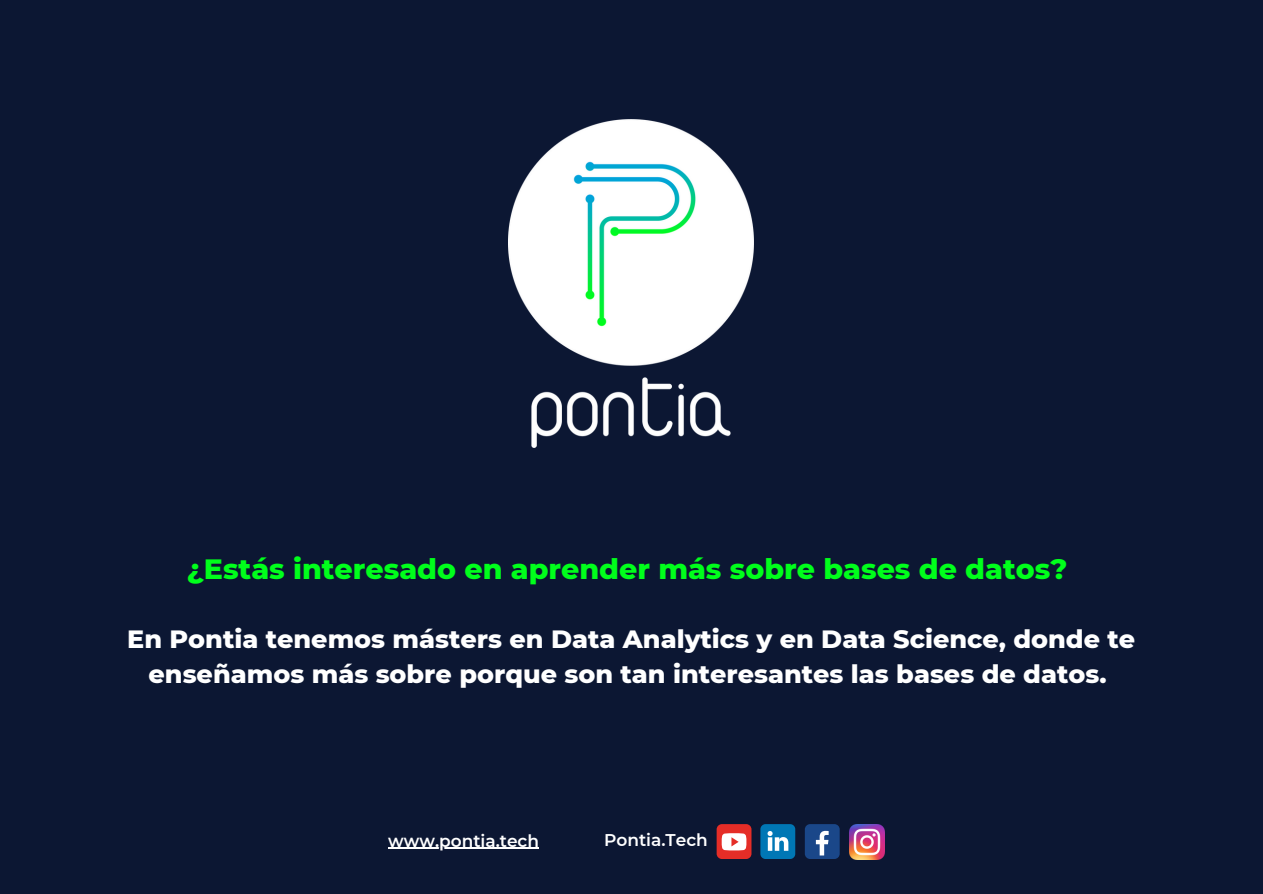
<style>
.page{position:relative;width:1263px;height:894px;background:#fff}
.page>*{position:absolute;margin:0;border:0;box-sizing:border-box;transform-origin:0 0}
.t1{font:800 28.5px "Montserrat";color:#00ff1b}
.t2{font:800 25.5px/34.8px "Montserrat";color:#fff;text-align:center}
.t3{font:600 16.95px "Montserrat";color:#fff}
</style>
<div class="page">
<div style="left:0;top:0;width:1263px;height:893px;background:#0c1733"></div>
<img style="left:509px;top:119px;width:245px;height:328px">
<img style="left:849px;top:824px;width:35px;height:34px">
<div style="left:805px;top:823px;width:35px;height:35px;background:#1a4789;border-radius:5px"></div>
<svg style="left:816px;top:830px;width:13px;height:25px"></svg>
<svg style="left:760px;top:824px;width:35px;height:34px"></svg>
<div style="left:717px;top:823px;width:34px;height:35px;background:#e52d27;border-radius:5px"></div>
<svg style="left:722px;top:833px;width:24px;height:17px"></svg>
<hr style="left:388px;top:847px;width:151px;height:1px;background:#fff">
<p class="t1" style="left:187px;top:551px;width:882px">¿Estás interesado en aprender más sobre bases de datos?</p>
<p class="t2" style="left:127px;top:621px;width:1009px">En Pontia tenemos másters en Data Analytics y en Data Science, donde te enseñamos más sobre porque son tan interesantes las bases de datos.</p>
<p class="t3" style="left:388px;top:829px;width:152px">www.pontia.tech</p>
<p class="t3" style="left:604px;top:829px;width:105px">Pontia.Tech</p>
</div>
